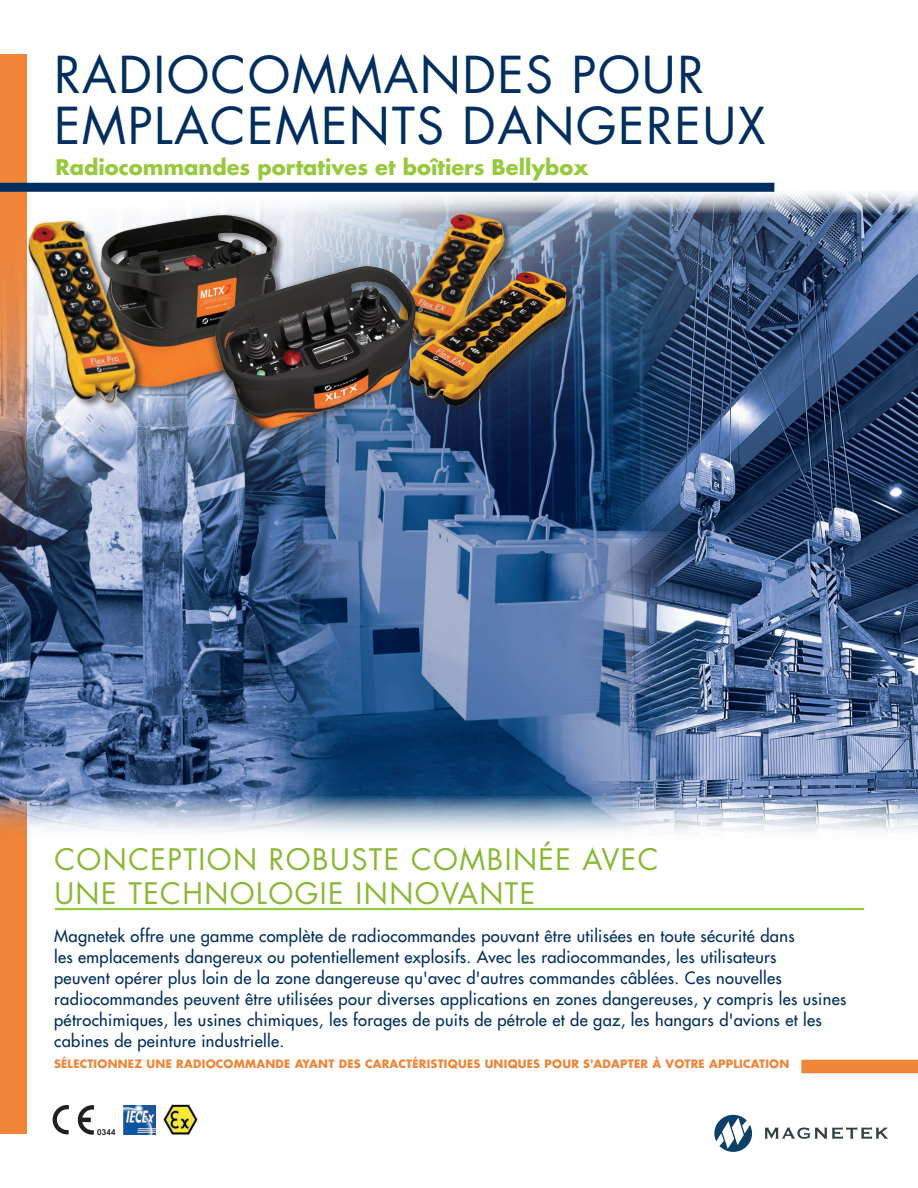
<style>
.page{position:relative;width:918px;height:1188px;background:#fff}
.page>*{position:absolute;margin:0;border:0;box-sizing:border-box;transform-origin:0 0}
.t1{font:49.5px/51px "Futura Std";letter-spacing:.03em;color:#002e5e}
.t2{font:28.8px/34.7px "Futura Std";letter-spacing:.05em;color:#89b836}
.t3{font:700 21px "Futura Std";color:#97c93c}
.t4{font:500 16.5px/21px "Futura Std";letter-spacing:.02em;color:#002e5e}
.t5{font:700 11.25px "Futura Std";letter-spacing:.02em;color:#f18537}
.t6{font:800 7.65px "Futura Std";color:#231f20}
</style>
<div class="page">
<div style="left:0;top:54px;width:27px;height:1080px;background:#f18537"></div>
<svg style="left:714px;top:1115px;width:38px;height:37px"></svg>
<svg style="left:765px;top:1127px;width:123px;height:12px"></svg>
<hr style="left:55px;top:908px;width:809px;height:2px;background:#97c93c">
<img style="left:0;top:187px;width:918px;height:646px">
<div style="left:801px;top:1060px;width:117px;height:13px;background:#f18537"></div>
<div style="left:0;top:183px;width:774px;height:9px;background:#002e5e"></div>
<img style="left:370px;top:191px;width:169px;height:73px">
<img style="left:164px;top:206px;width:116px;height:186px">
<div style="left:206px;top:263px;width:216px;height:177px;background:#231f20;opacity:.65"></div>
<img style="left:211px;top:262px;width:209px;height:169px">
<img style="left:401px;top:264px;width:174px;height:150px">
<img style="left:4px;top:205px;width:160px;height:210px">
<svg style="left:53px;top:1105px;width:16px;height:29px"></svg>
<svg style="left:78px;top:1105px;width:16px;height:30px"></svg>
<img style="left:163px;top:1104px;width:35px;height:31px">
<img style="left:123px;top:1105px;width:33px;height:30px">
<h1 class="t1" style="left:54px;top:50px;width:713px">RADIOCOMMANDES POUR<br>EMPLACEMENTS DANGEREUX</h1>
<p class="t3" style="left:56px;top:154px;width:534px">Radiocommandes portatives et boîtiers Bellybox</p>
<h2 class="t2" style="left:54px;top:842px;width:605px">CONCEPTION ROBUSTE COMBINÉE AVEC<br>UNE TECHNOLOGIE INNOVANTE</h2>
<p class="t4" style="left:54px;top:925px;width:794px">Magnetek offre une gamme complète de radiocommandes pouvant être utilisées en toute sécurité dans<br>les emplacements dangereux ou potentiellement explosifs. Avec les radiocommandes, les utilisateurs<br>peuvent opérer plus loin de la zone dangereuse qu'avec d'autres commandes câblées. Ces nouvelles radiocommandes peuvent être utilisées pour diverses applications en zones dangereuses, y compris les usines pétrochimiques, les usines chimiques, les forages de puits de pétrole et de gaz, les hangars d'avions et les cabines de peinture industrielle.</p>
<p class="t5" style="left:54px;top:1056px;width:737px">SÉLECTIONNEZ UNE RADIOCOMMANDE AYANT DES CARACTÉRISTIQUES UNIQUES POUR S'ADAPTER À VOTRE APPLICATION</p>
<p class="t6" style="left:97px;top:1128px;width:20px">0344</p>
</div>
